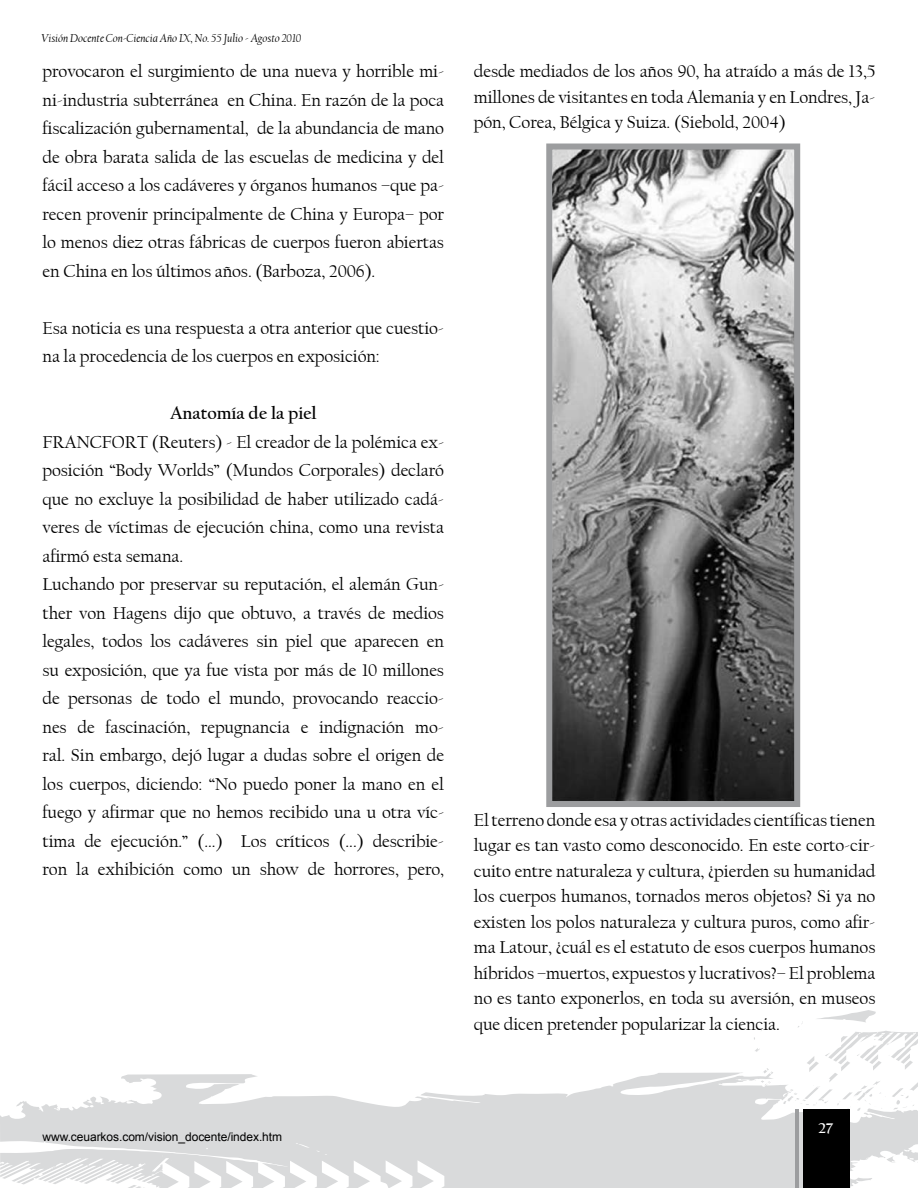
<style>
.page{position:relative;width:918px;height:1188px;background:#fff}
.page>*{position:absolute;margin:0;border:0;box-sizing:border-box;transform-origin:0 0}
.t1{font:18px/28.5px "Californian FB";letter-spacing:-.005em;color:#000;text-align:justify}
.t2{font:700 18px "Californian FB";letter-spacing:-.005em;color:#000}
.t3{font:700 15px "Californian FB";color:#fff}
.t4{font:italic 12px "Californian FB";letter-spacing:-.005em;color:#000}
.t5{font:12px "Arial";letter-spacing:-.005em;color:#000}
</style>
<div class="page">
<svg style="left:0;top:1073px;width:918px;height:115px;fill:#d9dadb"></svg>
<svg style="left:152px;top:1136px;width:292px;height:52px"></svg>
<svg style="left:753px;top:1010px;width:165px;height:105px"></svg>
<div style="left:803px;top:1110px;width:46px;height:78px;background:#000"></div>
<hr style="left:796px;top:1110px;width:3px;height:78px;background:#9c9d9f">
<img style="left:553px;top:151px;width:240px;height:649px">
<div style="left:546px;top:144px;width:254px;height:663px;border:6px solid #9c9d9f"></div>
<p class="t4" style="left:41px;top:31px;width:261px">Visión Docente Con-Ciencia Año IX, No. 55 Julio - Agosto 2010</p>
<p class="t1" style="left:43px;top:57px;width:403px">provocaron el surgimiento de una nueva y horrible mi&shy;ni-industria subterránea en China. En razón de la poca fiscalización gubernamental, de la abundancia de mano de obra barata salida de las escuelas de medicina y del fácil acceso a los cadáveres y órganos humanos –que pa&shy;recen provenir principalmente de China y Europa– por lo menos diez otras fábricas de cuerpos fueron abiertas en China en los últimos años. (Barboza, 2006).</p>
<p class="t1" style="left:43px;top:314px;width:403px">Esa noticia es una respuesta a otra anterior que cuestio&shy;na la procedencia de los cuerpos en exposición:</p>
<p class="t2" style="left:170px;top:403px;width:148px">Anatomía de la piel</p>
<p class="t1" style="left:43px;top:428px;width:403px;text-align:left">FRANCFORT (Reuters) - El creador de la polémica ex&shy;posición “Body Worlds” (Mundos Corporales) declaró que no excluye la posibilidad de haber utilizado cadá&shy;veres de víctimas de ejecución china, como una revista afirmó esta semana.<br>Luchando por preservar su reputación, el alemán Gun&shy;ther von Hagens dijo que obtuvo, a través de medios legales, todos los cadáveres sin piel que aparecen en su exposición, que ya fue vista por más de 10 millones de personas de todo el mundo, provocando reaccio&shy;nes de fascinación, repugnancia e indignación mo&shy;ral. Sin embargo, dejó lugar a dudas sobre el origen de los cuerpos, diciendo: “No puedo poner la mano en el fuego y afirmar que no hemos recibido una u otra víc&shy;tima de ejecución.” (...) Los críticos (...) describie&shy;ron la exhibición como un show de horrores, pero,</p>
<p class="t1" style="left:474px;top:59px;width:403px;line-height:25.5px">desde mediados de los años 90, ha atraído a más de 13,5 millones de visitantes en toda Alemania y en Londres, Ja&shy;pón, Corea, Bélgica y Suiza. (Siebold, 2004)</p>
<p class="t1" style="left:474px;top:807px;width:403px;line-height:25.5px">El terreno donde esa y otras actividades científicas tienen lugar es tan vasto como desconocido. En este corto-cir&shy;cuito entre naturaleza y cultura, ¿pierden su humanidad los cuerpos humanos, tornados meros objetos? Si ya no existen los polos naturaleza y cultura puros, como afir&shy;ma Latour, ¿cuál es el estatuto de esos cuerpos humanos híbridos –muertos, expuestos y lucrativos?– El problema no es tanto exponerlos, en toda su aversión, en museos que dicen pretender popularizar la ciencia.</p>
<p class="t5" style="left:43px;top:1129px;width:241px">www.ceuarkos.com/vision_docente/index.htm</p>
<p class="t3" style="left:818px;top:1120px;width:16px">27</p>
</div>
